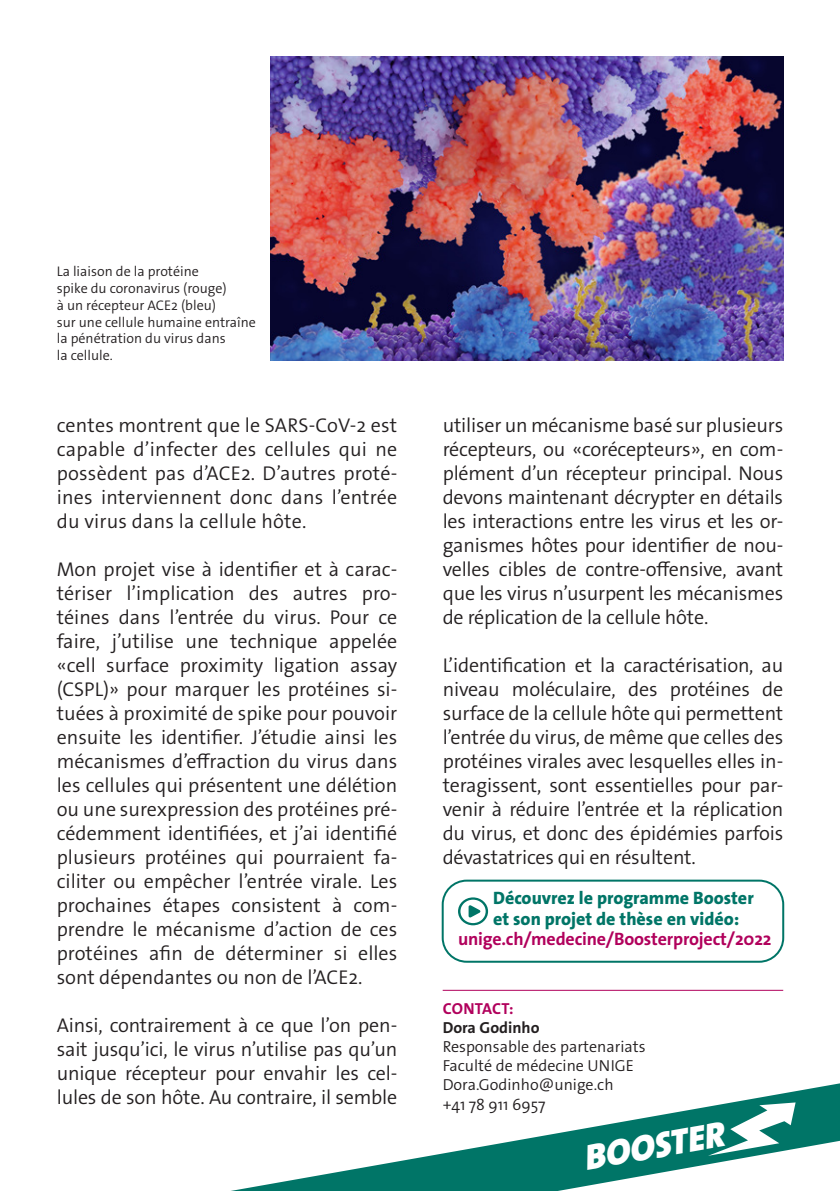
<style>
.page{position:relative;width:840px;height:1191px;background:#fff}
.page>*{position:absolute;margin:0;border:0;box-sizing:border-box;transform-origin:0 0}
.t1{font:italic 900 36px "The Sans Os F";color:#fff}
.t2{font:300 20px/24px "The Sans Os F";letter-spacing:-.01em;color:#231f20;text-align:justify}
.t3{font:800 18px/21.6px "The Sans Os F";color:#007567}
.t4{font:700 18px "The Sans Os F";letter-spacing:-.01em;color:#b1015c}
.t5{font:300 16px "The Sans Os F";color:#231f20}
.t6{font:700 16px "The Sans Os F";color:#231f20}
.t7{font:700 16px "The Sans Os F";letter-spacing:.005em;color:#b1015c}
.t8{font:300 14px/16.8px "The Sans Os F";color:#231f20}
</style>
<div class="page">
<img style="left:270px;top:57px;width:512px;height:303px">
<div style="left:441px;top:879px;width:342px;height:83px;border:2px solid #007567;border-radius:24px"></div>
<hr style="left:442px;top:989px;width:340px;height:1px;background:#b1015c">
<svg style="left:458px;top:897px;width:30px;height:28px"></svg>
<svg style="left:231px;top:1083px;width:608px;height:108px"></svg>
<svg style="left:707px;top:1102px;width:88px;height:53px"></svg>
<p class="t8" style="left:57px;top:263px;width:200px">La liaison de la protéine<br>spike du coronavirus (rouge)<br>à un récepteur ACE2 (bleu)<br>sur une cellule humaine entraîne la pénétration du virus dans<br>la cellule.</p>
<p class="t2" style="left:57px;top:413px;width:342px">centes montrent que le SARS-CoV-2 est capable d’infecter des cellules qui ne possèdent pas d’ACE2. D’autres proté&shy;ines interviennent donc dans l’entrée du virus dans la cellule hôte.</p>
<p class="t2" style="left:57px;top:557px;width:342px">Mon projet vise à identifier et à carac&shy;tériser l’implication des autres pro&shy;téines dans l’entrée du virus. Pour ce faire, j’utilise une technique appelée «cell surface proximity ligation assay (CSPL)» pour marquer les protéines si&shy;tuées à proximité de spike pour pouvoir ensuite les identifier. J’étudie ainsi les mécanismes d’effraction du virus dans les cellules qui présentent une délétion ou une surexpression des protéines pré&shy;cédemment identifiées, et j’ai identifié plusieurs protéines qui pourraient fa&shy;ciliter ou empêcher l’entrée virale. Les prochaines étapes consistent à com&shy;prendre le mécanisme d’action de ces protéines afin de déterminer si elles sont dépendantes ou non de l’ACE2.</p>
<p class="t2" style="left:57px;top:1013px;width:342px">Ainsi, contrairement à ce que l’on pen&shy;sait jusqu’ici, le virus n’utilise pas qu’un unique récepteur pour envahir les cel&shy;lules de son hôte. Au contraire, il semble</p>
<p class="t2" style="left:442px;top:413px;width:342px">utiliser un mécanisme basé sur plusieurs récepteurs, ou «corécepteurs», en com&shy;plément d’un récepteur principal. Nous devons maintenant décrypter en détails les interactions entre les virus et les or&shy;ganismes hôtes pour identifier de nou&shy;velles cibles de contre-offensive, avant que les virus n’usurpent les mécanismes de réplication de la cellule hôte.</p>
<p class="t2" style="left:442px;top:653px;width:342px">L’identification et la caractérisation, au niveau moléculaire, des protéines de surface de la cellule hôte qui permettent l’entrée du virus, de même que celles des protéines virales avec lesquelles elles in&shy;teragissent, sont essentielles pour par&shy;venir à réduire l’entrée et la réplication du virus, et donc des épidémies parfois dévastatrices qui en résultent.</p>
<p class="t3" style="left:493px;top:887px;width:262px">Découvrez le programme Booster et son projet de thèse en vidéo:</p>
<p class="t4" style="left:458px;top:927px;width:315px">unige.ch/medecine/Boosterproject/2022</p>
<p class="t7" style="left:442px;top:997px;width:72px">CONTACT:</p>
<p class="t6" style="left:442px;top:1017px;width:98px">Dora Godinho</p>
<p class="t5" style="left:442px;top:1036px;width:204px">Responsable des partenariats</p>
<p class="t5" style="left:442px;top:1055px;width:192px">Faculté de médecine UNIGE</p>
<p class="t5" style="left:442px;top:1074px;width:172px">Dora.Godinho@unige.ch</p>
<p class="t5" style="left:442px;top:1093px;width:104px">+41 78 911 6957</p>
<p class="t1" style="left:580px;top:1134px;width:143px;rotate:-10deg">BOOSTER</p>
</div>
